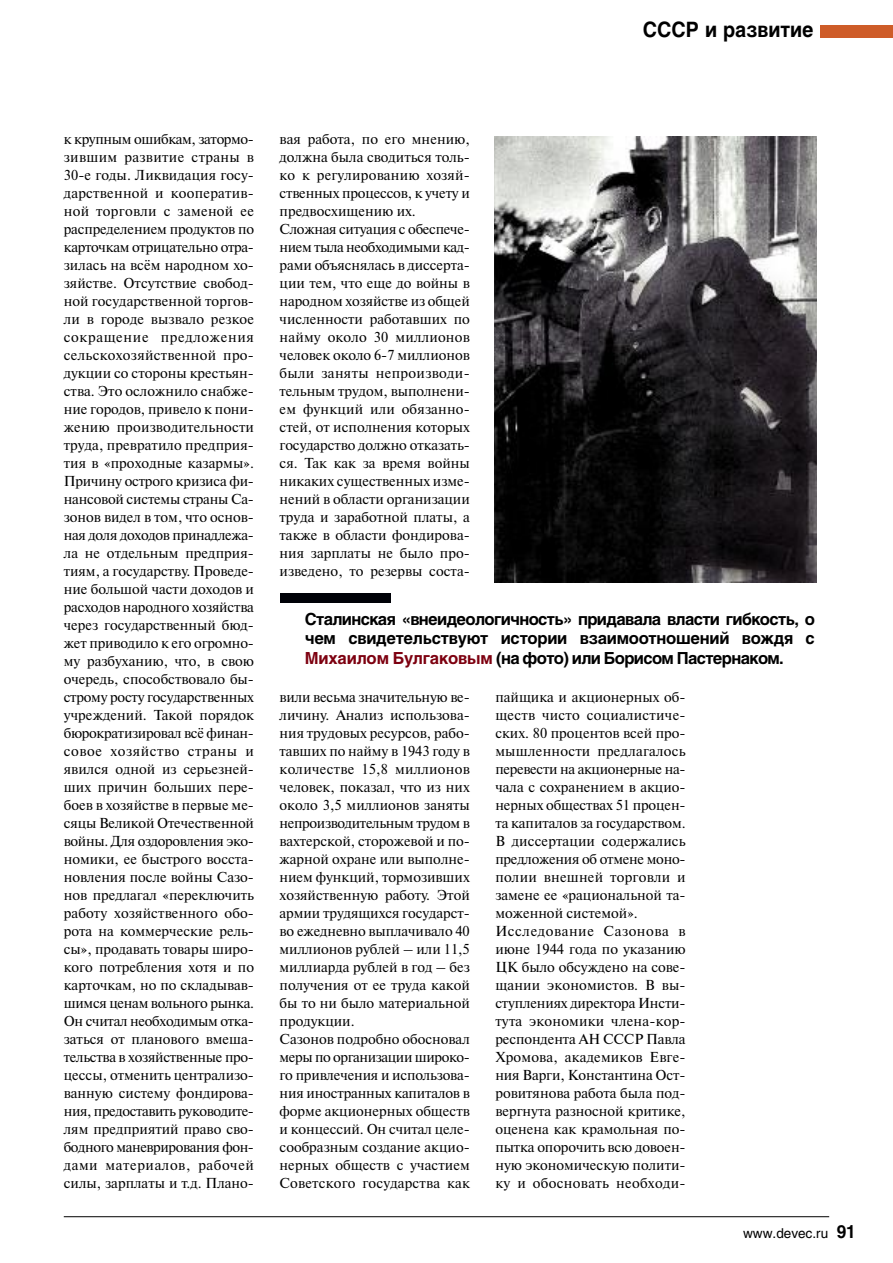
<style>
.page{position:relative;width:893px;height:1263px;background:#fff}
.page>*{position:absolute;margin:0;border:0;box-sizing:border-box;transform-origin:0 0}
.t1{font:700 21px "Helios";color:#000;scale:.93 1}
.t2{font:700 16.5px/19.8px "Helios";letter-spacing:-.04em;color:#000;text-align:justify}
.t3{font:14.4px/18px "Newton C";color:#000}
.t4{font:13.5px "Helios";color:#000}
.s1{color:#7d0010}
.s2{font-weight:700;font-size:18px}
</style>
<div class="page">
<hr style="left:64px;top:1216px;width:765px;height:1px;background:#000">
<div style="left:821px;top:26px;width:72px;height:12px;background:#ce5c28"></div>
<img style="left:495px;top:136px;width:322px;height:446px">
<div style="left:280px;top:594px;width:110px;height:9px;background:#000107"></div>
<h1 class="t1" style="left:643px;top:22px;width:185px">СССР и развитие</h1>
<p class="t3" style="left:64px;top:130px;width:192px;text-align:justify">к крупным ошибкам, затормо&shy;зившим развитие страны в 30-е годы. Ликвидация госу&shy;дарственной и кооператив&shy;ной торговли с заменой ее распределением продуктов по карточкам отрицательно отра&shy;зилась на всём народном хо&shy;зяйстве. Отсутствие свобод&shy;ной государственной торгов&shy;ли в городе вызвало резкое сокращение предложения сельскохозяйственной про&shy;дукции со стороны крестьян&shy;ства. Это осложнило снабже&shy;ние городов, привело к пони&shy;жению производительности труда, превратило предприя&shy;тия в «проходные казармы».<br>Причину острого кризиса фи&shy;нансовой системы страны Са&shy;зонов видел в том, что основ&shy;ная доля доходов принадлежа&shy;ла не отдельным предприя&shy;тиям, а государству. Проведе&shy;ние большой части доходов и расходов народного хозяйства через государственный бюд&shy;жет приводило к его огромно&shy;му разбуханию, что, в свою очередь, способствовало бы&shy;строму росту государственных учреждений. Такой порядок бюрократизировал всё финан&shy;совое хозяйство страны и явился одной из серьезней&shy;ших причин больших пере&shy;боев в хозяйстве в первые ме&shy;сяцы Великой Отечественной войны. Для оздоровления эко&shy;номики, ее быстрого восста&shy;новления после войны Сазо&shy;нов предлагал «переключить работу хозяйственного обо&shy;рота на коммерческие рель&shy;сы», продавать товары широ&shy;кого потребления хотя и по карточкам, но по складывав&shy;шимся ценам вольного рынка.<br>Он считал необходимым отка&shy;заться от планового вмеша&shy;тельства в хозяйственные про&shy;цессы, отменить централизо&shy;ванную систему фондирова&shy;ния, предоставить руководите&shy;лям предприятий право сво&shy;бодного маневрирования фон&shy;дами материалов, рабочей силы, зарплаты и т.д. Плано-</p>
<p class="t3" style="left:280px;top:130px;width:192px">вая работа, по его мнению, должна была сводиться толь&shy;ко к регулированию хозяй&shy;ственных процессов, к учету и предвосхищению их.<br>Сложная ситуация с обеспече&shy;нием тыла необходимыми кад&shy;рами объяснялась в диссерта&shy;ции тем, что еще до войны в народном хозяйстве из общей численности работавших по найму около 30 миллионов человек около 6-7 миллионов были заняты непроизводи&shy;тельным трудом, выполнени&shy;ем функций или обязанно&shy;стей, от исполнения которых государство должно отказать&shy;ся. Так как за время войны никаких существенных изме&shy;нений в области организации труда и заработной платы, а также в области фондирова&shy;ния зарплаты не было про&shy;изведено, то резервы соста-</p>
<p class="t2" style="left:305px;top:610px;width:512px">Сталинская «внеидеологичность» придавала власти гибкость, о чем свидетельствуют истории взаимоотношений вождя с <span class="s1">Михаилом Булгаковым</span> (на фото) или Борисом Пастернаком.</p>
<p class="t3" style="left:280px;top:688px;width:192px">вили весьма значительную ве&shy;личину. Анализ использова&shy;ния трудовых ресурсов, рабо&shy;тавших по найму в 1943 году в количестве 15,8 миллионов человек, показал, что из них около 3,5 миллионов заняты непроизводительным трудом в вахтерской, сторожевой и по&shy;жарной охране или выполне&shy;нием функций, тормозивших хозяйственную работу. Этой армии трудящихся государст&shy;во ежедневно выплачивало 40 миллионов рублей – или 11,5 миллиарда рублей в год – без получения от ее труда какой бы то ни было материальной продукции.<br>Сазонов подробно обосновал меры по организации широко&shy;го привлечения и использова&shy;ния иностранных капиталов в форме акционерных обществ и концессий. Он считал целе&shy;сообразным создание акцио&shy;нерных обществ с участием<br>Советского государства как</p>
<p class="t3" style="left:495px;top:688px;width:192px">пайщика и акционерных об&shy;ществ чисто социалистиче&shy;ских. 80 процентов всей про&shy;мышленности предлагалось перевести на акционерные на&shy;чала с сохранением в акцио&shy;нерных обществах 51 процен&shy;та капиталов за государством.<br>В диссертации содержались предложения об отмене моно&shy;полии внешней торговли и замене ее «рациональной та&shy;моженной системой».<br>Исследование Сазонова в июне 1944 года по указанию<br>ЦК было обсуждено на сове&shy;щании экономистов. В вы&shy;ступлениях директора Инсти&shy;тута экономики члена-кор&shy;респондента АН СССР Павла<br>Хромова, академиков Евге&shy;ния Варги, Константина Ост&shy;ровитянова работа была под&shy;вергнута разносной критике, оценена как крамольная по&shy;пытка опорочить всю довоен&shy;ную экономическую полити&shy;ку и обосновать необходи-</p>
<p class="t4" style="left:743px;top:1228px;width:114px">www.devec.ru <span class="s2">91</span></p>
</div>
